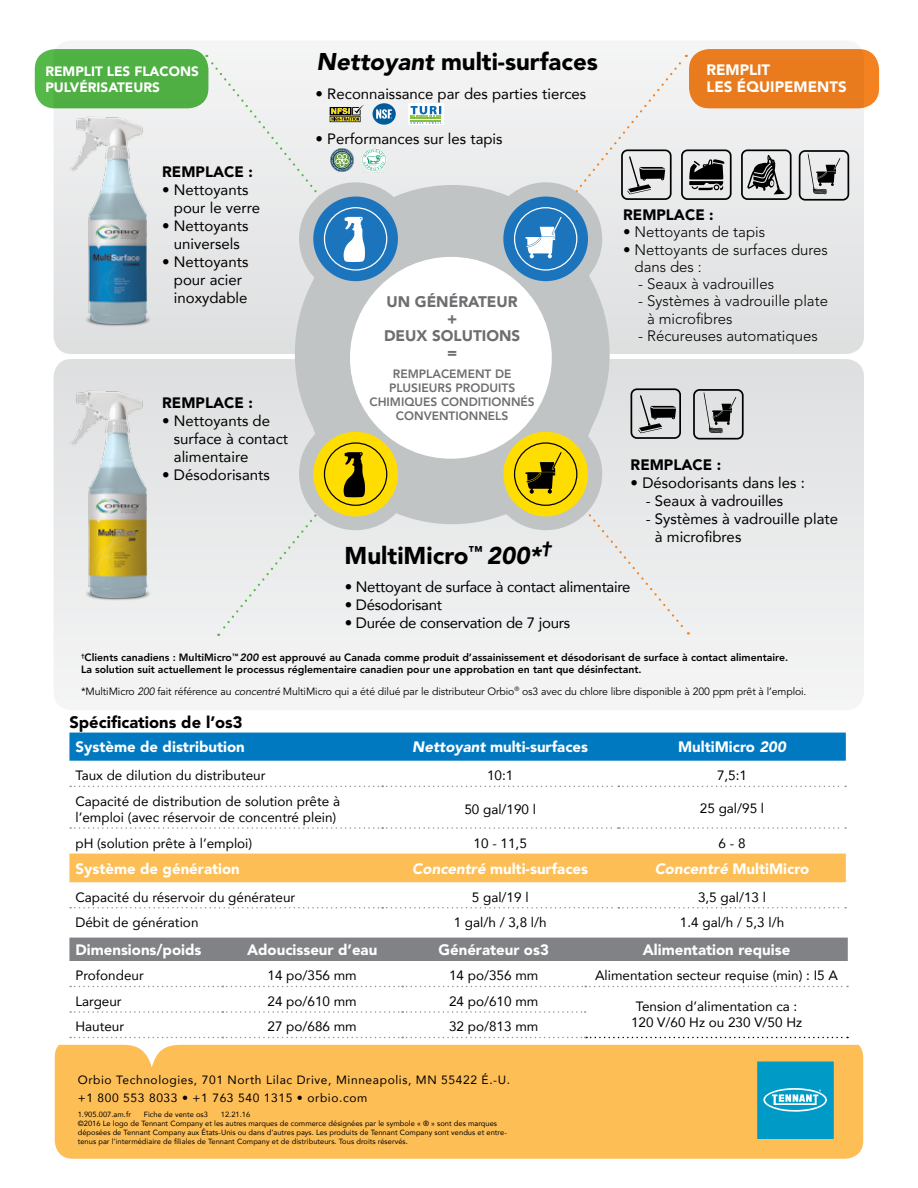
<style>
.page{position:relative;width:918px;height:1188px;background:#fff}
.page>*{position:absolute;margin:0;border:0;box-sizing:border-box;transform-origin:0 0}
.t1{font:900 24.15px "Avenir";color:#000}
.t2{font:900 24px "Avenir";color:#000}
.t3{font:900 16.5px "Avenir";color:#000}
.t4{font:900 15.3px/17px "Avenir";color:#6d6e71;text-align:center}
.t5{font:15px/18px "Avenir";color:#000}
.t6{font:900 15px/16.5px "Avenir";color:#fff}
.t7{font:300 15px/17.2px "Avenir";color:#000}
.t8{font:15px "Avenir";letter-spacing:-.02em;color:#000}
.t9{font:900 15px "Avenir";color:#000}
.t10{font:13.5px/16.2px "Avenir";color:#000}
.t11{font:900 13.5px/16.5px "Avenir";color:#fff}
.t12{font:12px/17.7px "Avenir";letter-spacing:.05em;color:#000}
.t13{font:800 12px/14px "Avenir";color:#6d6e71;text-align:center}
.t14{font:800 10.5px/12px "Avenir";color:#000}
.t15{font:10.5px "Avenir";letter-spacing:-.01em;color:#000}
.t16{font:7.5px/9px "Avenir";letter-spacing:.005em;color:#000}
.s1{font-style:italic}
</style>
<div class="page">
<div style="left:54px;top:40px;width:810px;height:314px;background:linear-gradient(to right,#e9ebea,#ebebec);border-radius:18px"></div>
<div style="left:54px;top:359px;width:810px;height:351px;background:linear-gradient(to bottom,#dedfe0,#f5f5f5);border-radius:18px"></div>
<div style="left:217px;top:488px;width:121px;height:148px;background:#ebecec"></div>
<img style="left:59px;top:383px;width:102px;height:227px">
<svg style="left:295px;top:185px;width:315px;height:339px;background:#c5c8c9"></svg>
<div style="left:299px;top:182px;width:113px;height:113px;background:#c1c4c5;border-radius:56px"></div>
<div style="left:299px;top:417px;width:113px;height:113px;background:#c1c4c5;border-radius:50%"></div>
<div style="left:313px;top:197px;width:85px;height:84px;background:#1c75bc;border-radius:50%"></div>
<div style="left:324px;top:207px;width:63px;height:64px;border:1px solid #fff;border-radius:50%"></div>
<svg style="left:344px;top:217px;width:21px;height:45px"></svg>
<div style="left:313px;top:432px;width:85px;height:84px;background:#fd0;border-radius:50%"></div>
<div style="left:324px;top:442px;width:63px;height:64px;border:1px solid #000;border-radius:50%"></div>
<svg style="left:344px;top:452px;width:21px;height:45px"></svg>
<div style="left:350px;top:257px;width:202px;height:202px;background:#fff;border-radius:50%"></div>
<div style="left:55px;top:1067px;width:808px;height:92px;background:#fdbe56"></div>
<div style="left:757px;top:1062px;width:77px;height:77px;background:#009ac7;border:1px solid #009ac7"></div>
<svg style="left:763px;top:1088px;width:64px;height:24px"></svg>
<div style="left:693px;top:389px;width:51px;height:51px;border:2px solid #000;border-radius:6px"></div>
<div style="left:631px;top:388px;width:50px;height:51px;border:2px solid #000;border-radius:6px"></div>
<svg style="left:489px;top:395px;width:200px;height:239px;background:#e0ddc7"></svg>
<img style="left:59px;top:110px;width:102px;height:227px">
<svg style="left:408px;top:104px;width:35px;height:21px"></svg>
<svg style="left:411px;top:106px;width:30px;height:18px"></svg>
<svg style="left:205px;top:55px;width:191px;height:148px"></svg>
<div style="left:69px;top:733px;width:777px;height:28px;background:#0079c1"></div>
<div style="left:69px;top:854px;width:777px;height:28px;background:#fdbe56"></div>
<svg style="left:70px;top:786px;width:776px;height:1px"></svg>
<svg style="left:70px;top:907px;width:776px;height:2px"></svg>
<svg style="left:70px;top:827px;width:776px;height:2px"></svg>
<div style="left:35px;top:49px;width:173px;height:59px;background:#4faf44;border-radius:20px"></div>
<div style="left:689px;top:49px;width:190px;height:59px;background:linear-gradient(to right,#e77b1d,#eb7d1e);border-radius:20px"></div>
<div style="left:69px;top:938px;width:779px;height:23px;background:#808285"></div>
<svg style="left:70px;top:1011px;width:516px;height:2px"></svg>
<svg style="left:70px;top:986px;width:778px;height:1px"></svg>
<svg style="left:54px;top:1036px;width:810px;height:31px"></svg>
<div style="left:799px;top:150px;width:50px;height:51px;border:2px solid #000;border-radius:6px"></div>
<div style="left:681px;top:149px;width:51px;height:51px;border:2px solid #000;border-radius:6px"></div>
<svg style="left:489px;top:55px;width:235px;height:240px"></svg>
<div style="left:741px;top:149px;width:51px;height:51px;border:2px solid #000;border-radius:6px"></div>
<svg style="left:747px;top:155px;width:38px;height:39px"></svg>
<svg style="left:808px;top:154px;width:32px;height:40px"></svg>
<svg style="left:704px;top:392px;width:32px;height:41px"></svg>
<h2 class="t2" style="left:317px;top:47px;width:283px"><span class="s1">Nettoyant</span> multi-surfaces</h2>
<p class="t11" style="left:45px;top:62px;width:155px">REMPLIT LES FLACONS<br>PULVÉRISATEURS</p>
<p class="t6" style="left:706px;top:62px;width:142px">REMPLIT<br>LES ÉQUIPEMENTS</p>
<p class="t5" style="left:316px;top:84px;width:272px">• Reconnaissance par des parties tierces</p>
<p class="t5" style="left:316px;top:129px;width:189px">• Performances sur les tapis</p>
<p class="t9" style="left:162px;top:162px;width:92px">REMPLACE :</p>
<p class="t5" style="left:174px;top:180px;width:88px;text-indent:-12px">• Nettoyants pour le verre</p>
<p class="t5" style="left:162px;top:216px;width:88px;text-align:center">• Nettoyants universels</p>
<p class="t5" style="left:174px;top:252px;width:76px;text-indent:-12px">• Nettoyants pour acier inoxydable</p>
<p class="t9" style="left:162px;top:394px;width:92px">REMPLACE :</p>
<p class="t5" style="left:174px;top:411px;width:116px;text-indent:-12px">• Nettoyants de surface à contact alimentaire</p>
<p class="t5" style="left:162px;top:465px;width:109px">• Désodorisants</p>
<p class="t4" style="left:384px;top:293px;width:138px">UN GÉNÉRATEUR +<br>DEUX SOLUTIONS =</p>
<p class="t13" style="left:369px;top:367px;width:167px">REMPLACEMENT DE<br>PLUSIEURS PRODUITS<br>CHIMIQUES CONDITIONNÉS<br>CONVENTIONNELS</p>
<h1 class="t1" style="left:345px;top:541px;width:209px">MultiMicro<sup>™</sup> <span class="s1">200*</span><sup>†</sup></h1>
<p class="t9" style="left:623px;top:206px;width:92px">REMPLACE :</p>
<p class="t7" style="left:623px;top:223px;width:144px">• Nettoyants de tapis</p>
<p class="t7" style="left:635px;top:241px;width:195px;text-indent:-11px">• Nettoyants de surfaces dures dans des :</p>
<p class="t7" style="left:638px;top:275px;width:137px">- Seaux à vadrouilles</p>
<p class="t7" style="left:647px;top:292px;width:182px;text-indent:-9px">- Systèmes à vadrouille plate à microfibres</p>
<p class="t7" style="left:638px;top:327px;width:181px">- Récureuses automatiques</p>
<p class="t9" style="left:631px;top:456px;width:92px">REMPLACE :</p>
<p class="t5" style="left:631px;top:474px;width:176px">• Désodorisants dans les :</p>
<p class="t5" style="left:646px;top:492px;width:139px">- Seaux à vadrouilles</p>
<p class="t5" style="left:655px;top:510px;width:185px;text-indent:-9px">- Systèmes à vadrouille plate à microfibres</p>
<p class="t8" style="left:345px;top:575px;width:287px">• Nettoyant de surface à contact alimentaire</p>
<p class="t8" style="left:345px;top:593px;width:99px">• Désodorisant</p>
<p class="t8" style="left:345px;top:611px;width:227px">• Durée de conservation de 7 jours</p>
<p class="t14" style="left:81px;top:652px;width:709px"><sup>†</sup>Clients canadiens : MultiMicro<sup>™</sup> <span class="s1">200</span> est approuvé au Canada comme produit d’assainissement et désodorisant de surface à contact alimentaire.<br>La solution suit actuellement le processus réglementaire canadien pour une approbation en tant que désinfectant.</p>
<p class="t15" style="left:81px;top:685px;width:727px">*MultiMicro <span class="s1">200</span> fait référence au <span class="s1">concentré</span> MultiMicro qui a été dilué par le distributeur Orbio<sup>®</sup> os3 avec du chlore libre disponible à 200 ppm prêt à l’emploi.</p>
<p class="t3" style="left:69px;top:712px;width:175px">Spécifications de l’os3</p>
<p class="t6" style="left:75px;top:739px;width:171px">Système de distribution</p>
<p class="t6" style="left:412px;top:739px;width:177px"><span class="s1">Nettoyant</span> multi-surfaces</p>
<p class="t6" style="left:678px;top:739px;width:110px">MultiMicro <span class="s1">200</span></p>
<p class="t10" style="left:75px;top:767px;width:192px">Taux de dilution du distributeur</p>
<p class="t10" style="left:487px;top:767px;width:28px">10:1</p>
<p class="t10" style="left:717px;top:767px;width:32px">7,5:1</p>
<p class="t10" style="left:75px;top:793px;width:266px">Capacité de distribution de solution prête à l’emploi (avec réservoir de concentré plein)</p>
<p class="t10" style="left:464px;top:801px;width:73px">50 gal/190 l</p>
<p class="t10" style="left:700px;top:800px;width:66px">25 gal/95 l</p>
<p class="t10" style="left:75px;top:834px;width:178px">pH (solution prête à l’emploi)</p>
<p class="t10" style="left:474px;top:834px;width:55px">10 - 11,5</p>
<p class="t10" style="left:719px;top:834px;width:29px">6 - 8</p>
<p class="t6" style="left:75px;top:860px;width:166px">Système de génération</p>
<p class="t6" style="left:412px;top:860px;width:177px"><span class="s1">Concentré</span> multi-surfaces</p>
<p class="t6" style="left:655px;top:860px;width:156px"><span class="s1">Concentré</span> MultiMicro</p>
<p class="t10" style="left:75px;top:889px;width:221px">Capacité du réservoir du générateur</p>
<p class="t10" style="left:472px;top:889px;width:58px">5 gal/19 l</p>
<p class="t10" style="left:698px;top:889px;width:70px">3,5 gal/13 l</p>
<p class="t10" style="left:75px;top:914px;width:125px">Débit de génération</p>
<p class="t10" style="left:454px;top:914px;width:95px">1 gal/h / 3,8 l/h</p>
<p class="t10" style="left:680px;top:914px;width:106px">1.4 gal/h / 5,3 l/h</p>
<p class="t6" style="left:75px;top:941px;width:128px">Dimensions/poids</p>
<p class="t6" style="left:247px;top:941px;width:132px">Adoucisseur d’eau</p>
<p class="t6" style="left:438px;top:941px;width:112px">Générateur os3</p>
<p class="t6" style="left:643px;top:941px;width:149px">Alimentation requise</p>
<p class="t10" style="left:75px;top:967px;width:70px">Profondeur</p>
<p class="t10" style="left:268px;top:967px;width:91px">14 po/356 mm</p>
<p class="t10" style="left:449px;top:967px;width:91px">14 po/356 mm</p>
<p class="t10" style="left:595px;top:967px;width:244px">Alimentation secteur requise (min) : I5 A</p>
<p class="t10" style="left:75px;top:993px;width:48px">Largeur</p>
<p class="t10" style="left:268px;top:993px;width:91px">24 po/610 mm</p>
<p class="t10" style="left:449px;top:993px;width:91px">24 po/610 mm</p>
<p class="t10" style="left:636px;top:997px;width:163px">Tension d’alimentation ca :</p>
<p class="t10" style="left:75px;top:1018px;width:50px">Hauteur</p>
<p class="t10" style="left:631px;top:1014px;width:173px">120 V/60 Hz ou 230 V/50 Hz</p>
<p class="t10" style="left:268px;top:1018px;width:91px">27 po/686 mm</p>
<p class="t10" style="left:449px;top:1018px;width:91px">32 po/813 mm</p>
<p class="t12" style="left:78px;top:1071px;width:434px">Orbio Technologies, 701 North Lilac Drive, Minneapolis, MN 55422 É.-U. +1 800 553 8033 • +1 763 540 1315 • orbio.com</p>
<p class="t16" style="left:78px;top:1110px;width:55px">1.905.007.am.fr</p>
<p class="t16" style="left:144px;top:1110px;width:66px">Fiche de vente os3</p>
<p class="t16" style="left:78px;top:1110px;width:431px;text-indent:143px">12.21.16<br>©2016 Le logo de Tennant Company et les autres marques de commerce désignées par le symbole « ® » sont des marques déposées de Tennant Company aux États-Unis ou dans d’autres pays. Les produits de Tennant Company sont vendus et entre&shy;tenus par l’intermédiaire de filiales de Tennant Company et de distributeurs. Tous droits réservés.</p>
</div>
